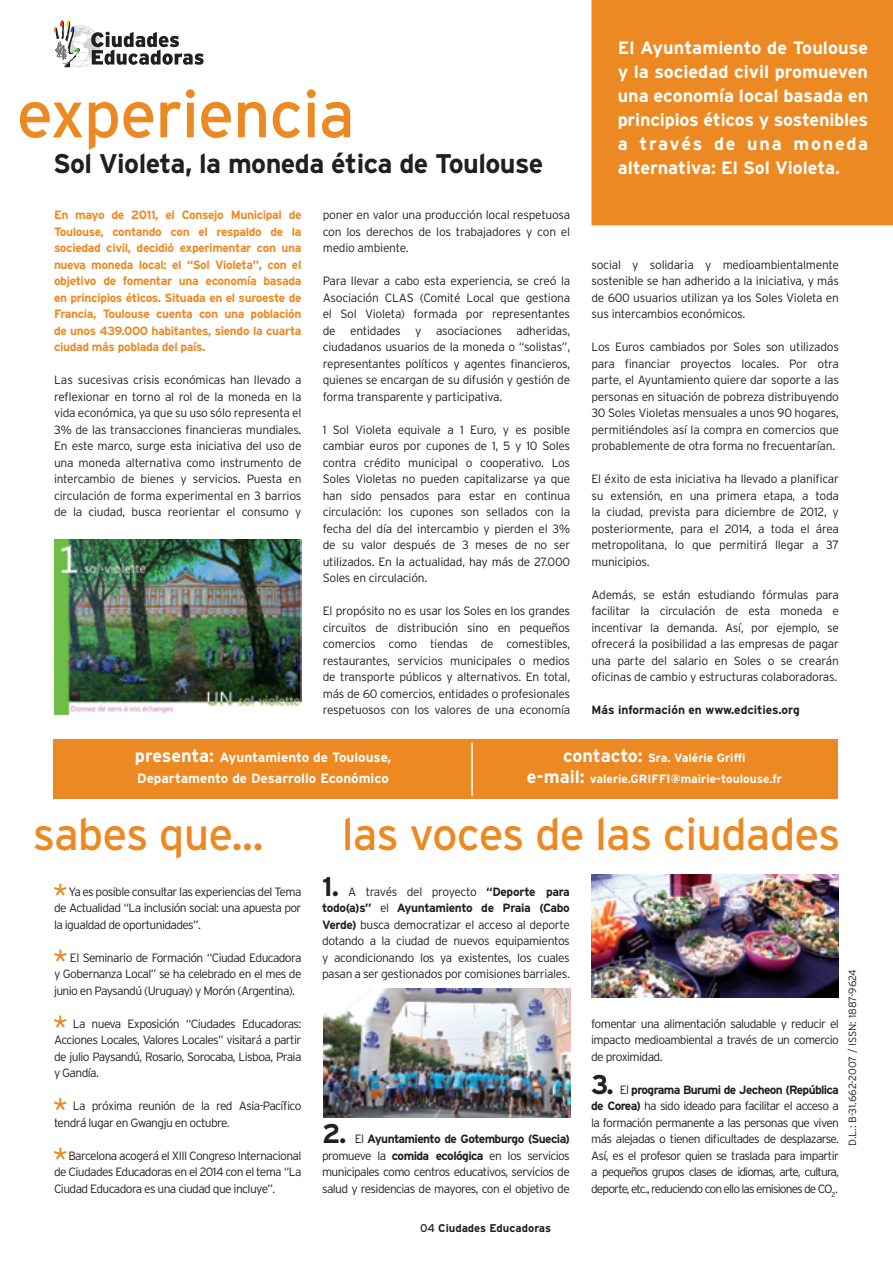
<style>
.page{position:relative;width:893px;height:1263px;background:#fff}
.page>*{position:absolute;margin:0;border:0;box-sizing:border-box;transform-origin:0 0}
.t1{font:66px "Interstate";letter-spacing:-.02em;color:#ed8922}
.t2{font:45px "Interstate";letter-spacing:-.02em;color:#ed8922}
.t3{font:700 27px "Interstate";letter-spacing:-.02em;color:#231f20}
.t4{font:700 18px/24px "Interstate";color:#fff;text-align:justify}
.t5{font:700 13.5px/21px "Interstate";color:#fff}
.t6{font:300 12px/16.5px "Interstate";letter-spacing:-.04em;color:#231f20;text-align:justify}
.t7{font:700 12px/16.5px "Interstate";letter-spacing:-.03em;color:#ed8922;text-align:justify}
.t8{font:700 12px/21px "Interstate";color:#fff;text-align:center}
.t9{font:700 12px "Interstate";color:#231f20}
.t10{font:700 11.25px "Interstate";color:#231f20}
.t11{font:300 10.5px "Interstate";letter-spacing:-.01em;color:#231f20}
.s1{font-size:18px}
.s2{font-weight:700}
.s3{font-weight:400}
</style>
<div class="page">
<div style="left:591px;top:0;width:302px;height:225px;background:#ed8922"></div>
<svg style="left:54px;top:883px;width:13px;height:13px"></svg>
<svg style="left:54px;top:949px;width:13px;height:13px"></svg>
<svg style="left:54px;top:1015px;width:13px;height:13px"></svg>
<svg style="left:54px;top:1098px;width:13px;height:12px"></svg>
<svg style="left:54px;top:1147px;width:13px;height:13px"></svg>
<img style="left:323px;top:988px;width:248px;height:130px">
<img style="left:591px;top:874px;width:248px;height:124px">
<svg style="left:54px;top:20px;width:150px;height:48px"></svg>
<div style="left:53px;top:739px;width:784px;height:60px;background:#ed8922"></div>
<img style="left:54px;top:539px;width:247px;height:175px">
<hr style="left:471px;top:742px;width:2px;height:54px;background:#fff">
<h1 class="t1" style="left:17px;top:77px;width:340px">experiencia</h1>
<h3 class="t3" style="left:53px;top:149px;width:492px">Sol Violeta, la moneda ética de Toulouse</h3>
<p class="t7" style="left:54px;top:206px;width:249px">En mayo de 2011, el Consejo Municipal de Toulouse, contando con el respaldo de la sociedad civil, decidió experimentar con una nueva moneda local: el “Sol Violeta”, con el objetivo de fomentar una economía basada en principios éticos. Situada en el suroeste de Francia, Toulouse cuenta con una población de unos 439.000 habitantes, siendo la cuarta ciudad más poblada del país.</p>
<p class="t6" style="left:54px;top:371px;width:249px">Las sucesivas crisis económicas han llevado a reflexionar en torno al rol de la moneda en la vida económica, ya que su uso sólo representa el 3% de las transacciones financieras mundiales.<br>En este marco, surge esta iniciativa del uso de una moneda alternativa como instrumento de intercambio de bienes y servicios. Puesta en circulación de forma experimental en 3 barrios de la ciudad, busca reorientar el consumo y</p>
<p class="t6" style="left:323px;top:206px;width:249px">poner en valor una producción local respetuosa con los derechos de los trabajadores y con el medio ambiente.</p>
<p class="t6" style="left:323px;top:272px;width:249px">Para llevar a cabo esta experiencia, se creó la Asociación CLAS (Comité Local que gestiona el Sol Violeta) formada por representantes de entidades y asociaciones adheridas, ciudadanos usuarios de la moneda o “solistas”, representantes políticos y agentes financieros, quienes se encargan de su difusión y gestión de forma transparente y participativa.</p>
<p class="t6" style="left:323px;top:421px;width:249px">1 Sol Violeta equivale a 1 Euro, y es posible cambiar euros por cupones de 1, 5 y 10 Soles contra crédito municipal o cooperativo. Los Soles Violetas no pueden capitalizarse ya que han sido pensados para estar en continua circulación: los cupones son sellados con la fecha del día del intercambio y pierden el 3% de su valor después de 3 meses de no ser utilizados. En la actualidad, hay más de 27.000<br>Soles en circulación.</p>
<p class="t6" style="left:323px;top:602px;width:249px">El propósito no es usar los Soles en los grandes circuitos de distribución sino en pequeños comercios como tiendas de comestibles, restaurantes, servicios municipales o medios de transporte públicos y alternativos. En total, más de 60 comercios, entidades o profesionales respetuosos con los valores de una economía</p>
<h3 class="t4" style="left:618px;top:36px;width:252px">El Ayuntamiento de Toulouse y la sociedad civil promueven una economía local basada en principios éticos y sostenibles a través de una moneda alternativa: El Sol Violeta.</h3>
<p class="t6" style="left:591px;top:256px;width:249px">social y solidaria y medioambientalmente sostenible se han adherido a la iniciativa, y más de 600 usuarios utilizan ya los Soles Violeta en sus intercambios económicos.</p>
<p class="t6" style="left:591px;top:338px;width:249px">Los Euros cambiados por Soles son utilizados para financiar proyectos locales. Por otra parte, el Ayuntamiento quiere dar soporte a las personas en situación de pobreza distribuyendo 30 Soles Violetas mensuales a unos 90 hogares, permitiéndoles así la compra en comercios que probablemente de otra forma no frecuentarían.</p>
<p class="t6" style="left:591px;top:470px;width:249px">El éxito de esta iniciativa ha llevado a planificar su extensión, en una primera etapa, a toda la ciudad, prevista para diciembre de 2012, y posteriormente, para el 2014, a toda el área metropolitana, lo que permitirá llegar a 37 municipios.</p>
<p class="t6" style="left:591px;top:586px;width:249px">Además, se están estudiando fórmulas para facilitar la circulación de esta moneda e incentivar la demanda. Así, por ejemplo, se ofrecerá la posibilidad a las empresas de pagar una parte del salario en Soles o se crearán oficinas de cambio y estructuras colaboradoras.</p>
<p class="t9" style="left:591px;top:703px;width:210px">Más información en www.edcities.org</p>
<p class="t5" style="left:135px;top:746px;width:258px"><span class="s1">presenta:</span> Ayuntamiento de Toulouse,<br>Departamento de Desarrollo Económico</p>
<p class="t8" style="left:527px;top:747px;width:257px"><span class="s1">contacto:</span> Sra. Valérie Griffi<br><span class="s1">e-mail:</span> valerie.GRIFFI@mairie-toulouse.fr</p>
<h2 class="t2" style="left:33px;top:809px;width:233px">sabes que...</h2>
<h2 class="t2" style="left:342px;top:809px;width:500px">las voces de las ciudades</h2>
<p class="t6" style="left:54px;top:883px;width:249px;text-indent:14px">Ya es posible consultar las experiencias del Tema de Actualidad “La inclusión social: una apuesta por la igualdad de oportunidades”.</p>
<p class="t6" style="left:54px;top:949px;width:249px;text-indent:16px">El Seminario de Formación “Ciudad Educadora y Gobernanza Local” se ha celebrado en el mes de junio en Paysandú (Uruguay) y Morón (Argentina).</p>
<p class="t6" style="left:54px;top:1015px;width:249px;text-indent:19px">La nueva Exposición “Ciudades Educadoras:<br>Acciones Locales, Valores Locales” visitará a partir de julio Paysandú, Rosario, Sorocaba, Lisboa, Praia y Gandía.</p>
<p class="t6" style="left:54px;top:1097px;width:249px;text-indent:19px">La próxima reunión de la red Asia-Pacífico tendrá lugar en Gwangju en octubre.</p>
<p class="t6" style="left:54px;top:1147px;width:249px;text-indent:14px">Barcelona acogerá el XIII Congreso Internacional de Ciudades Educadoras en el 2014 con el tema “La Ciudad Educadora es una ciudad que incluye”.</p>
<h3 class="t3" style="left:322px;top:871px;width:18px">1.</h3>
<p class="t6" style="left:322px;top:883px;width:249px;text-indent:26px">A través del proyecto <span class="s2">“Deporte para todo(a)s”</span> el <span class="s2">Ayuntamiento de Praia (Cabo Verde)</span> busca democratizar el acceso al deporte dotando a la ciudad de nuevos equipamientos y acondicionando los ya existentes, los cuales pasan a ser gestionados por comisiones barriales.</p>
<h3 class="t3" style="left:322px;top:1118px;width:26px">2.</h3>
<p class="t6" style="left:322px;top:1130px;width:249px;text-indent:33px">El <span class="s2">Ayuntamiento de Gotemburgo (Suecia) </span>promueve la <span class="s2">comida ecológica</span> en los servicios municipales como centros educativos, servicios de salud y residencias de mayores, con el objetivo de</p>
<p class="t6" style="left:591px;top:1015px;width:249px">fomentar una alimentación saludable y reducir el impacto medioambiental a través de un comercio de proximidad.</p>
<h3 class="t3" style="left:591px;top:1069px;width:24px">3.</h3>
<p class="t6" style="left:591px;top:1081px;width:249px;text-indent:29px">El <span class="s2">programa Burumi de Jecheon (República de Corea)</span> ha sido ideado para facilitar el acceso a la formación permanente a las personas que viven más alejadas o tienen dificultades de desplazarse.<br>Así, es el profesor quien se traslada para impartir a pequeños grupos clases de idiomas, arte, cultura, deporte, etc., reduciendo con ello las emisiones de CO<sub>2</sub>.</p>
<p class="t11" style="left:846px;top:1146px;width:178px;rotate:-90deg">D.L.: B-31.662-2007 / ISSN: 1887-9624</p>
<p class="t10" style="left:420px;top:1222px;width:133px"><span class="s3">04</span> Ciudades Educadoras</p>
</div>
